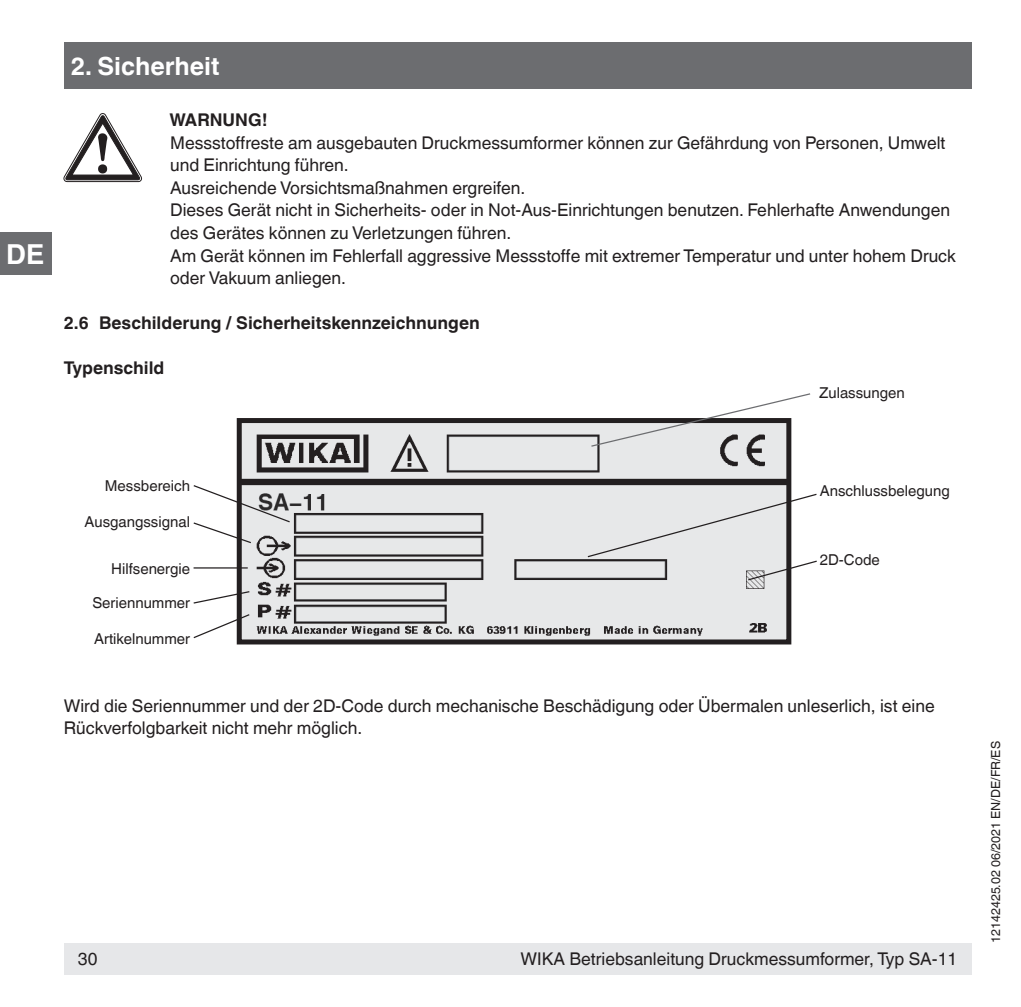
<style>
.page{position:relative;width:1021px;height:1007px;background:#fff}
.page>*{position:absolute;margin:0;border:0;box-sizing:border-box;transform-origin:0 0}
.t1{font:700 27.5px "Helvetica World";color:#fff}
.t2{font:700 25px "Helvetica World";color:#fff}
.t3{font:17.5px/22.5px "Helvetica World";color:#231f20}
.t4{font:700 17.5px "Helvetica World";color:#231f20}
.t5{font:15px "Helvetica World";color:#231f20}
.t6{font:12.5px "Helvetica World";color:#231f20}
</style>
<div class="page">
<div style="left:64px;top:943px;width:907px;height:31px;background:#e6e7e9"></div>
<div style="left:64px;top:43px;width:907px;height:46px;background:#6c6d70"></div>
<div style="left:0;top:232px;width:51px;height:43px;background:#6c6d70"></div>
<svg style="left:64px;top:113px;width:78px;height:69px"></svg>
<img style="left:243px;top:424px;width:542px;height:214px">
<div style="left:237px;top:418px;width:554px;height:226px;border:5px solid #231f20"></div>
<hr style="left:193px;top:567px;width:55px;height:1px;background:#231f20">
<svg style="left:193px;top:590px;width:58px;height:14px"></svg>
<svg style="left:193px;top:484px;width:98px;height:60px"></svg>
<svg style="left:586px;top:492px;width:231px;height:89px;background:#dddedf"></svg>
<svg style="left:590px;top:393px;width:221px;height:54px"></svg>
<svg style="left:193px;top:613px;width:58px;height:26px"></svg>
<h1 class="t1" style="left:6px;top:238px;width:40px">DE</h1>
<h2 class="t2" style="left:71px;top:51px;width:150px">2. Sicherheit</h2>
<p class="t4" style="left:169px;top:110px;width:100px">WARNUNG!</p>
<p class="t3" style="left:170px;top:132px;width:787px">Messstoffreste am ausgebauten Druckmessumformer können zur Gefährdung von Personen, Umwelt und Einrichtung führen.<br>Ausreichende Vorsichtsmaßnahmen ergreifen.<br>Dieses Gerät nicht in Sicherheits- oder in Not-Aus-Einrichtungen benutzen. Fehlerhafte Anwendungen des Gerätes können zu Verletzungen führen.<br>Am Gerät können im Fehlerfall aggressive Messstoffe mit extremer Temperatur und unter hohem Druck oder Vakuum anliegen.</p>
<p class="t4" style="left:64px;top:313px;width:417px">2.6 Beschilderung / Sicherheitskennzeichnungen</p>
<p class="t4" style="left:64px;top:358px;width:102px">Typenschild</p>
<p class="t5" style="left:819px;top:384px;width:87px">Zulassungen</p>
<p class="t5" style="left:105px;top:476px;width:87px">Messbereich</p>
<p class="t5" style="left:85px;top:513px;width:107px">Ausgangssignal</p>
<p class="t5" style="left:111px;top:559px;width:80px">Hilfsenergie</p>
<p class="t5" style="left:92px;top:594px;width:99px">Seriennummer</p>
<p class="t5" style="left:94px;top:629px;width:97px">Artikelnummer</p>
<p class="t5" style="left:819px;top:482px;width:131px">Anschlussbelegung</p>
<p class="t5" style="left:819px;top:551px;width:62px">2D-Code</p>
<p class="t3" style="left:64px;top:694px;width:872px">Wird die Seriennummer und der 2D-Code durch mechanische Beschädigung oder Übermalen unleserlich, ist eine<br>Rückverfolgbarkeit nicht mehr möglich.</p>
<p class="t3" style="left:78px;top:947px;width:21px">30</p>
<p class="t3" style="left:520px;top:947px;width:438px">WIKA Betriebsanleitung Druckmessumformer, Typ SA-11</p>
<p class="t6" style="left:988px;top:943px;width:203px;rotate:-90deg">12142425.02 06/2021 EN/DE/FR/ES</p>
</div>
